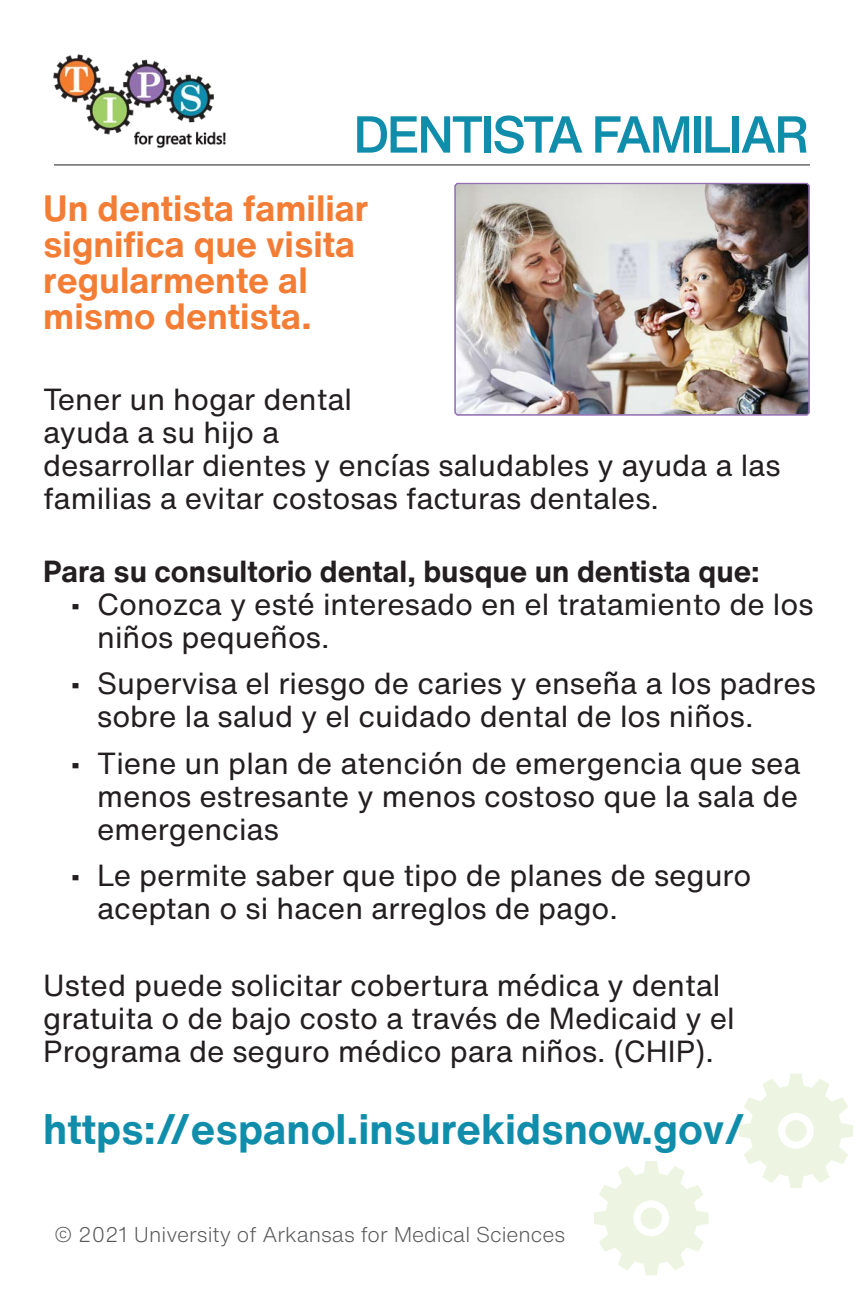
<style>
.page{position:relative;width:864px;height:1296px;background:#fff}
.page>*{position:absolute;margin:0;border:0;box-sizing:border-box;transform-origin:0 0}
.Tips_Title{font:500 51px "Helvetica Now Text";letter-spacing:-.05em;color:#108dab}
.Tips_Paragraphs{font:700 42px "Helvetica Now Text";color:#108dab}
.Tips_Paragraphs-2{font:700 36px/36px "Helvetica Now Text";color:#f37d35}
.Tips_Paragraphs-3{font:30px/33px "Helvetica Now Text";color:#231f20}
.Tips_Paragraphs-4{font:700 30px "Helvetica Now Text";color:#231f20}
.t1{font:300 21px "Helvetica Now Text";color:#57585a}
</style>
<div class="page">
<img style="left:53px;top:54px;width:173px;height:95px">
<hr style="left:54px;top:164px;width:756px;height:1px;background:#231f20">
<svg style="left:739px;top:1074px;width:114px;height:114px"></svg>
<img style="left:455px;top:183px;width:354px;height:232px">
<svg style="left:594px;top:1161px;width:114px;height:114px"></svg>
<p class="Tips_Title" style="left:353px;top:96px;width:458px">DENTISTA FAMILIAR</p>
<p class="Tips_Paragraphs-2" style="left:43px;top:189px;width:327px">Un dentista familiar significa que visita regularmente al mismo dentista.</p>
<p class="Tips_Paragraphs-3" style="left:43px;top:382px;width:739px">Tener un hogar dental<br>ayuda a su hijo a<br>desarrollar dientes y encías saludables y ayuda a las familias a evitar costosas facturas dentales.</p>
<p class="Tips_Paragraphs-4" style="left:43px;top:548px;width:718px">Para su consultorio dental, busque un dentista que:</p>
<p class="Tips_Paragraphs-3" style="left:97px;top:587px;width:718px;text-indent:-27px">• Conozca y esté interesado en el tratamiento de los niños pequeños.</p>
<p class="Tips_Paragraphs-3" style="left:97px;top:666px;width:720px;text-indent:-27px">• Supervisa el riesgo de caries y enseña a los padres sobre la salud y el cuidado dental de los niños.</p>
<p class="Tips_Paragraphs-3" style="left:97px;top:746px;width:705px;text-align:justify;text-indent:-27px">• Tiene un plan de atención de emergencia que sea menos estresante y menos costoso que la sala de emergencias</p>
<p class="Tips_Paragraphs-3" style="left:97px;top:858px;width:656px;text-indent:-27px">• Le permite saber que tipo de planes de seguro aceptan o si hacen arreglos de pago.</p>
<p class="Tips_Paragraphs-3" style="left:43px;top:968px;width:693px">Usted puede solicitar cobertura médica y dental gratuita o de bajo costo a través de Medicaid y el<br>Programa de seguro médico para niños. (CHIP).</p>
<p class="Tips_Paragraphs" style="left:43px;top:1097px;width:704px">https://espanol.insurekidsnow.gov/</p>
<p class="t1" style="left:54px;top:1219px;width:513px">© 2021 University of Arkansas for Medical Sciences</p>
</div>
